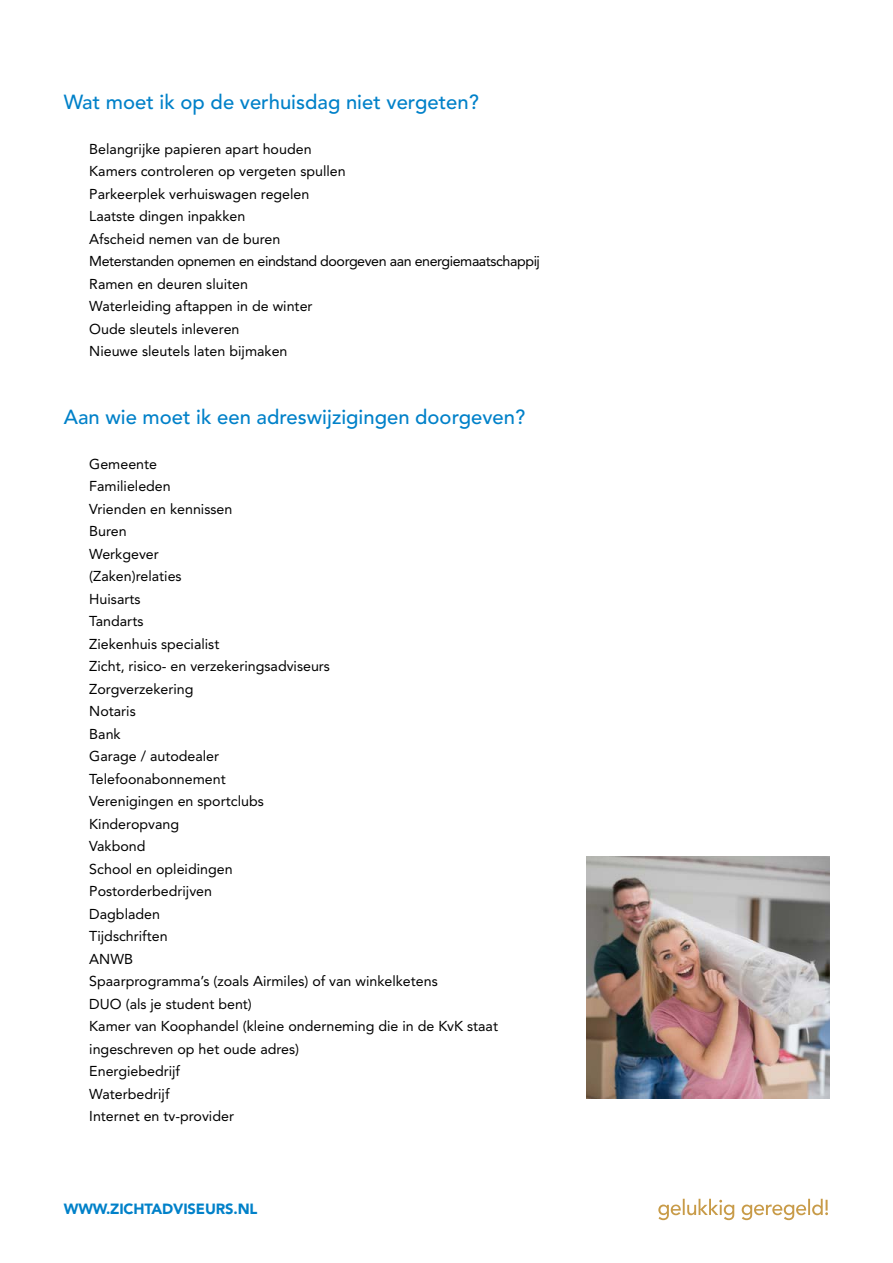
<style>
.page{position:relative;width:893px;height:1263px;background:#fff}
.page>*{position:absolute;margin:0;border:0;box-sizing:border-box;transform-origin:0 0}
.t1{font:500 20.25px "Avenir LT Std";color:#0081c9}
.t2{font:900 14.7px "Avenir LT Std";letter-spacing:-.01em;color:#0081c9}
.t3{font:14.25px/22.5px "Avenir LT Std";color:#000}
</style>
<div class="page">
<svg style="left:658px;top:1199px;width:170px;height:21px"></svg>
<img style="left:587px;top:856px;width:242px;height:243px">
<h1 class="t1" style="left:64px;top:90px;width:417px">Wat moet ik op de verhuisdag niet vergeten?</h1>
<p class="t3" style="left:89px;top:138px;width:452px">Belangrijke papieren apart houden<br>Kamers controleren op vergeten spullen<br>Parkeerplek verhuiswagen regelen<br>Laatste dingen inpakken<br>Afscheid nemen van de buren<br>Meterstanden opnemen en eindstand doorgeven aan energiemaatschappij Ramen en deuren sluiten<br>Waterleiding aftappen in de winter<br>Oude sleutels inleveren<br>Nieuwe sleutels laten bijmaken</p>
<h1 class="t1" style="left:64px;top:405px;width:463px">Aan wie moet ik een adreswijzigingen doorgeven?</h1>
<p class="t3" style="left:89px;top:453px;width:410px">Gemeente<br>Familieleden<br>Vrienden en kennissen<br>Buren<br>Werkgever<br>(Zaken)relaties<br>Huisarts<br>Tandarts<br>Ziekenhuis specialist<br>Zicht, risico- en verzekeringsadviseurs<br>Zorgverzekering<br>Notaris<br>Bank<br>Garage / autodealer<br>Telefoonabonnement<br>Verenigingen en sportclubs<br>Kinderopvang<br>Vakbond<br>School en opleidingen<br>Postorderbedrijven<br>Dagbladen<br>Tijdschriften<br>ANWB<br>Spaarprogramma’s (zoals Airmiles) of van winkelketens<br>DUO (als je student bent)<br>Kamer van Koophandel (kleine onderneming die in de KvK staat ingeschreven op het oude adres)<br>Energiebedrijf<br>Waterbedrijf<br>Internet en tv-provider</p>
<p class="t2" style="left:64px;top:1200px;width:195px">WWW.ZICHTADVISEURS.NL</p>
</div>
